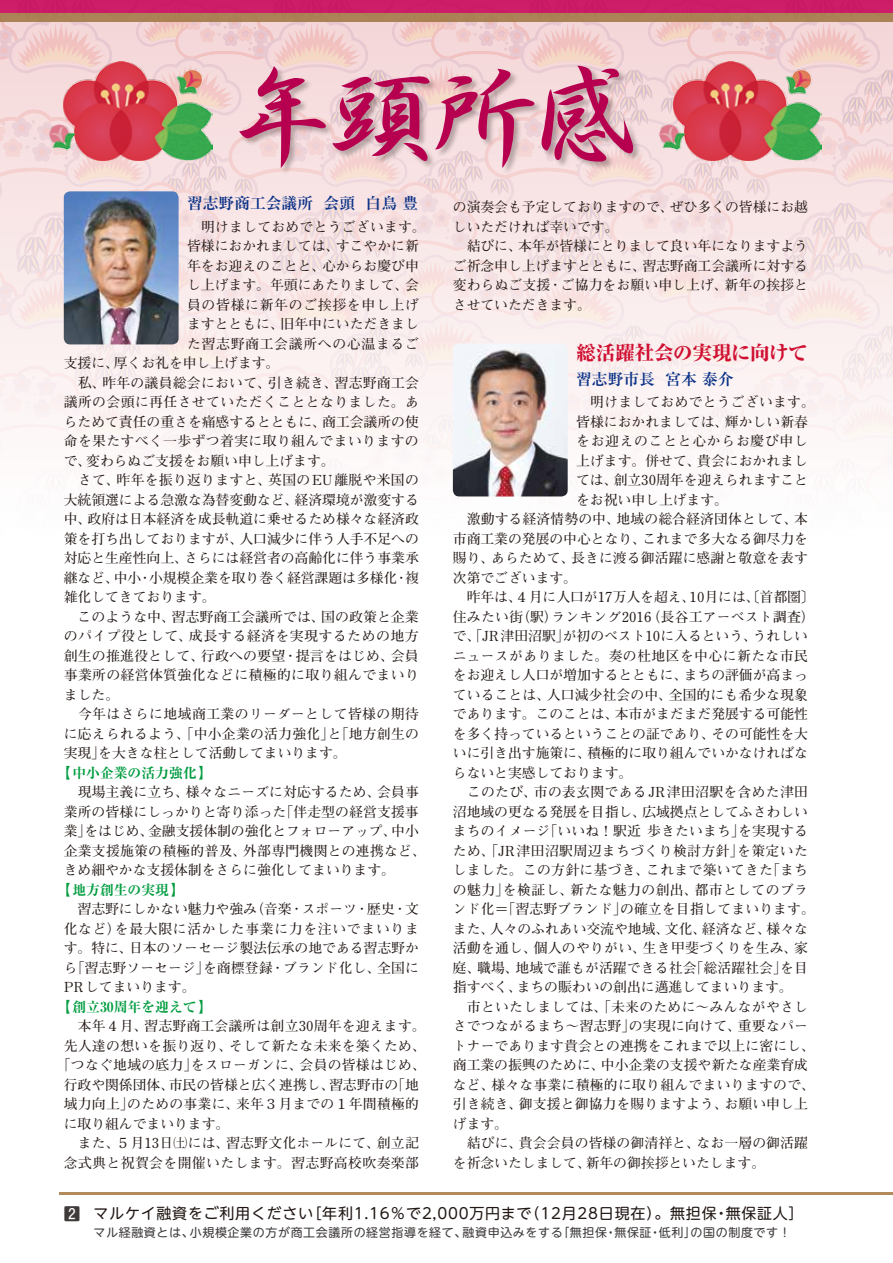
<style>
.page{position:relative;width:893px;height:1263px;background:#fff}
.page>*{position:absolute;margin:0;border:0;box-sizing:border-box;transform-origin:0 0}
.t1{font:111px "HG Syounan Gyoshotai";color:#b6004f}
.t2{font:800 19.65px "Ryumin Pr 6";letter-spacing:-.02em;color:#d00f31}
.t3{font:700 16.5px "Futo Go B101 Pr 6";color:#3e3a39}
.t4{font:700 15.75px "Ryumin Pr 6";color:#0c3388}
.t5{font:15px "UD Shin M Go Pro";letter-spacing:.05em;color:#221815}
.t6{font:700 13.8px/19.5px "Futo Min A101 Pr 6";letter-spacing:.01em;color:#221815}
.t7{font:700 13.8px "Futo Min A101 Pr 6";letter-spacing:.03em;color:#221815}
.t8{font:700 13.8px "Futo Min A101 Pr 6";letter-spacing:.035em;color:#221815}
.t9{font:700 13.8px "Futo Min A101 Pr 6";letter-spacing:.055em;color:#221815}
.t10{font:700 expanded 13.8px "Ryumin Pr 6 N";color:#009c40}
.t11{font:12px "UD Shin M Go Pro";letter-spacing:.05em;color:#3e3a39}
</style>
<div class="page">
<hr style="left:60px;top:1193px;width:833px;height:2px;background:#a57942">
<svg style="left:0;top:21px;width:893px;height:476px"></svg>
<div style="left:0;top:0;width:893px;height:13px;background:#cd1d69"></div>
<div style="left:0;top:13px;width:893px;height:8px;background:#ab8356"></div>
<div style="left:240px;top:65px;width:402px;height:111px;background:#221815;opacity:.3"></div>
<img style="left:64px;top:191px;width:115px;height:153px">
<img style="left:453px;top:343px;width:115px;height:153px">
<img style="left:660px;top:62px;width:162px;height:99px">
<img style="left:50px;top:62px;width:162px;height:99px">
<h1 class="t1" style="left:230px;top:65px;width:412px">年頭所感</h1>
<p class="t4" style="left:187px;top:191px;width:232px">習志野商工会議所 会頭 白鳥 豊</p>
<p class="t6" style="left:187px;top:216px;width:240px">　明けましておめでとうございます。</p>
<p class="t6" style="left:187px;top:236px;width:233px">皆様におかれましては、すこやかに新</p>
<p class="t6" style="left:187px;top:255px;width:233px">年をお迎えのことと、心からお慶び申</p>
<p class="t6" style="left:187px;top:275px;width:233px">し上げます。年頭にあたりまして、会</p>
<p class="t9" style="left:187px;top:294px;width:233px">員の皆様に新年のご挨拶を申し上げ</p>
<p class="t6" style="left:187px;top:313px;width:233px">ますとともに、旧年中にいただきまし</p>
<p class="t9" style="left:187px;top:333px;width:233px">た習志野商工会議所への心温まるご</p>
<p class="t6" style="left:64px;top:352px;width:217px">支援に、厚くお礼を申し上げます。</p>
<p class="t6" style="left:64px;top:372px;width:357px">　私、昨年の議員総会において、引き続き、習志野商工会</p>
<p class="t7" style="left:64px;top:391px;width:357px">議所の会頭に再任させていただくこととなりました。あ</p>
<p class="t6" style="left:64px;top:411px;width:357px">らためて責任の重さを痛感するとともに、商工会議所の使</p>
<p class="t7" style="left:64px;top:430px;width:356px">命を果たすべく一歩ずつ着実に取り組んでまいりますの</p>
<p class="t6" style="left:64px;top:450px;width:272px">で、変わらぬご支援をお願い申し上げます。</p>
<p class="t6" style="left:64px;top:469px;width:357px">　さて、昨年を振り返りますと、英国のEU離脱や米国の</p>
<p class="t6" style="left:64px;top:489px;width:357px">大統領選による急激な為替変動など、経済環境が激変する</p>
<p class="t6" style="left:64px;top:508px;width:357px">中、政府は日本経済を成長軌道に乗せるため様々な経済政</p>
<p class="t6" style="left:64px;top:528px;width:357px">策を打ち出しておりますが、人口減少に伴う人手不足への</p>
<p class="t6" style="left:64px;top:547px;width:357px">対応と生産性向上、さらには経営者の高齢化に伴う事業承</p>
<p class="t6" style="left:64px;top:567px;width:357px">継など、中小・小規模企業を取り巻く経営課題は多様化・複</p>
<p class="t6" style="left:64px;top:586px;width:153px">雑化してきております。</p>
<p class="t6" style="left:78px;top:606px;width:343px">このような中、習志野商工会議所では、国の政策と企業</p>
<p class="t7" style="left:64px;top:625px;width:356px">のパイプ役として、成長する経済を実現するための地方</p>
<p class="t6" style="left:64px;top:645px;width:357px">創生の推進役として、行政への要望・提言をはじめ、会員</p>
<p class="t6" style="left:64px;top:665px;width:357px">事業所の経営体質強化などに積極的に取り組んでまいり</p>
<p class="t6" style="left:64px;top:684px;width:57px">ました。</p>
<p class="t8" style="left:64px;top:703px;width:357px">　今年はさらに地域商工業のリーダーとして皆様の期待</p>
<p class="t6" style="left:64px;top:723px;width:357px">に応えられるよう、「中小企業の活力強化」と「地方創生の</p>
<p class="t6" style="left:64px;top:743px;width:284px">実現」を大きな柱として活動してまいります。</p>
<p class="t10" style="left:57px;top:762px;width:157px">【中小企業の活力強化】</p>
<p class="t6" style="left:64px;top:782px;width:364px">　現場主義に立ち、様々なニーズに対応するため、会員事業所の皆様にしっかりと寄り添った「伴走型の経営支援事業」をはじめ、金融支援体制の強化とフォローアップ、中小企業支援施策の積極的普及、外部専門機関との連携など、きめ細やかな支援体制をさらに強化してまいります。</p>
<p class="t10" style="left:57px;top:879px;width:129px">【地方創生の実現】</p>
<p class="t6" style="left:64px;top:898px;width:357px;text-align:justify">　習志野にしかない魅力や強み（音楽・スポーツ・歴史・文化など）を最大限に活かした事業に力を注いでまいります。特に、日本のソーセージ製法伝承の地である習志野から「習志野ソーセージ」を商標登録・ブランド化し、全国にPRしてまいります。</p>
<p class="t10" style="left:57px;top:996px;width:157px">【創立30周年を迎えて】</p>
<p class="t6" style="left:64px;top:1015px;width:363px">　本年４月、習志野商工会議所は創立30周年を迎えます。</p>
<p class="t6" style="left:64px;top:1035px;width:364px">先人達の想いを振り返り、そして新たな未来を築くため、</p>
<p class="t6" style="left:57px;top:1054px;width:370px">「つなぐ地域の底力」をスローガンに、会員の皆様はじめ、</p>
<p class="t6" style="left:64px;top:1074px;width:357px">行政や関係団体、市民の皆様と広く連携し、習志野市の「地</p>
<p class="t6" style="left:64px;top:1093px;width:357px">域力向上」のための事業に、来年３月までの１年間積極的</p>
<p class="t6" style="left:64px;top:1113px;width:167px">に取り組んでまいります。</p>
<p class="t6" style="left:64px;top:1132px;width:357px">　また、５月13日㈯には、習志野文化ホールにて、創立記</p>
<p class="t7" style="left:64px;top:1152px;width:357px">念式典と祝賀会を開催いたします。習志野高校吹奏楽部</p>
<p class="t6" style="left:453px;top:197px;width:357px">の演奏会も予定しておりますので、ぜひ多くの皆様にお越しいただければ幸いです。<br>　結びに、本年が皆様にとりまして良い年になりますようご祈念申し上げますとともに、習志野商工会議所に対する変わらぬご支援・ご協力をお願い申し上げ、新年の挨拶とさせていただきます。</p>
<h2 class="t2" style="left:576px;top:337px;width:233px">総活躍社会の実現に向けて</h2>
<p class="t4" style="left:576px;top:366px;width:159px">習志野市長 宮本 泰介</p>
<p class="t6" style="left:576px;top:392px;width:240px">　明けましておめでとうございます。</p>
<p class="t6" style="left:576px;top:411px;width:233px">皆様におかれましては、輝かしい新春</p>
<p class="t9" style="left:576px;top:430px;width:233px">をお迎えのことと心からお慶び申し</p>
<p class="t6" style="left:576px;top:450px;width:233px">上げます。併せて、貴会におかれまし</p>
<p class="t6" style="left:576px;top:470px;width:233px">ては、創立30周年を迎えられますこと</p>
<p class="t6" style="left:576px;top:489px;width:153px">をお祝い申し上げます。</p>
<p class="t6" style="left:453px;top:508px;width:357px">　激動する経済情勢の中、地域の総合経済団体として、本</p>
<p class="t6" style="left:453px;top:528px;width:357px">市商工業の発展の中心となり、これまで多大なる御尽力を</p>
<p class="t6" style="left:453px;top:547px;width:357px">賜り、あらためて、長きに渡る御活躍に感謝と敬意を表す</p>
<p class="t6" style="left:453px;top:567px;width:126px">次第でございます。</p>
<p class="t6" style="left:453px;top:586px;width:363px">　昨年は、４月に人口が17万人を超え、10月には、〔首都圏〕</p>
<p class="t6" style="left:453px;top:606px;width:363px">住みたい街（駅）ランキング2016（長谷工アーベスト調査）</p>
<p class="t6" style="left:453px;top:625px;width:357px">で、「JR津田沼駅」が初のベスト10に入るという、うれしい</p>
<p class="t8" style="left:453px;top:645px;width:357px">ニュースがありました。奏の杜地区を中心に新たな市民</p>
<p class="t6" style="left:453px;top:664px;width:357px">をお迎えし人口が増加するとともに、まちの評価が高まっ</p>
<p class="t6" style="left:453px;top:684px;width:357px">ていることは、人口減少社会の中、全国的にも希少な現象</p>
<p class="t6" style="left:453px;top:703px;width:357px">であります。このことは、本市がまだまだ発展する可能性</p>
<p class="t6" style="left:453px;top:723px;width:357px">を多く持っているということの証であり、その可能性を大</p>
<p class="t6" style="left:453px;top:742px;width:357px">いに引き出す施策に、積極的に取り組んでいかなければな</p>
<p class="t6" style="left:453px;top:762px;width:181px">らないと実感しております。</p>
<p class="t6" style="left:453px;top:781px;width:357px">　このたび、市の表玄関であるJR津田沼駅を含めた津田</p>
<p class="t6" style="left:453px;top:801px;width:357px">沼地域の更なる発展を目指し、広域拠点としてふさわしい</p>
<p class="t6" style="left:453px;top:820px;width:357px">まちのイメージ「いいね！駅近 歩きたいまち」を実現する</p>
<p class="t7" style="left:453px;top:840px;width:356px">ため、「JR津田沼駅周辺まちづくり検討方針」を策定いた</p>
<p class="t6" style="left:453px;top:859px;width:357px">しました。この方針に基づき、これまで築いてきた「まち</p>
<p class="t7" style="left:453px;top:879px;width:357px">の魅力」を検証し、新たな魅力の創出、都市としてのブラ</p>
<p class="t6" style="left:453px;top:898px;width:363px">ンド化＝「習志野ブランド」の確立を目指してまいります。</p>
<p class="t6" style="left:453px;top:918px;width:357px">また、人々のふれあい交流や地域、文化、経済など、様々な</p>
<p class="t6" style="left:453px;top:937px;width:357px">活動を通し、個人のやりがい、生き甲斐づくりを生み、家</p>
<p class="t6" style="left:453px;top:957px;width:357px">庭、職場、地域で誰もが活躍できる社会「総活躍社会」を目</p>
<p class="t6" style="left:453px;top:976px;width:341px">指すべく、まちの賑わいの創出に邁進してまいります。</p>
<p class="t6" style="left:453px;top:996px;width:357px">　市といたしましては、「未来のために～みんながやさし</p>
<p class="t6" style="left:453px;top:1015px;width:356px">さでつながるまち～習志野」の実現に向けて、重要なパー</p>
<p class="t6" style="left:453px;top:1035px;width:363px">トナーであります貴会との連携をこれまで以上に密にし、</p>
<p class="t6" style="left:453px;top:1054px;width:357px">商工業の振興のために、中小企業の支援や新たな産業育成</p>
<p class="t6" style="left:453px;top:1074px;width:364px">など、様々な事業に積極的に取り組んでまいりますので、</p>
<p class="t6" style="left:453px;top:1093px;width:357px">引き続き、御支援と御協力を賜りますよう、お願い申し上</p>
<p class="t6" style="left:453px;top:1113px;width:57px">げます。</p>
<p class="t6" style="left:453px;top:1132px;width:357px">　結びに、貴会会員の皆様の御清祥と、なお一層の御活躍</p>
<p class="t6" style="left:453px;top:1152px;width:314px">を祈念いたしまして、新年の御挨拶といたします。</p>
<p class="t3" style="left:64px;top:1201px;width:18px">2</p>
<p class="t5" style="left:94px;top:1201px;width:712px">マルケイ融資をご利用ください［年利1.16％で2,000万円まで（12月28日現在）。無担保・無保証人］</p>
<p class="t11" style="left:94px;top:1223px;width:699px">マル経融資とは、小規模企業の方が商工会議所の経営指導を経て、融資申込みをする「無担保・無保証・低利」の国の制度です！</p>
</div>
